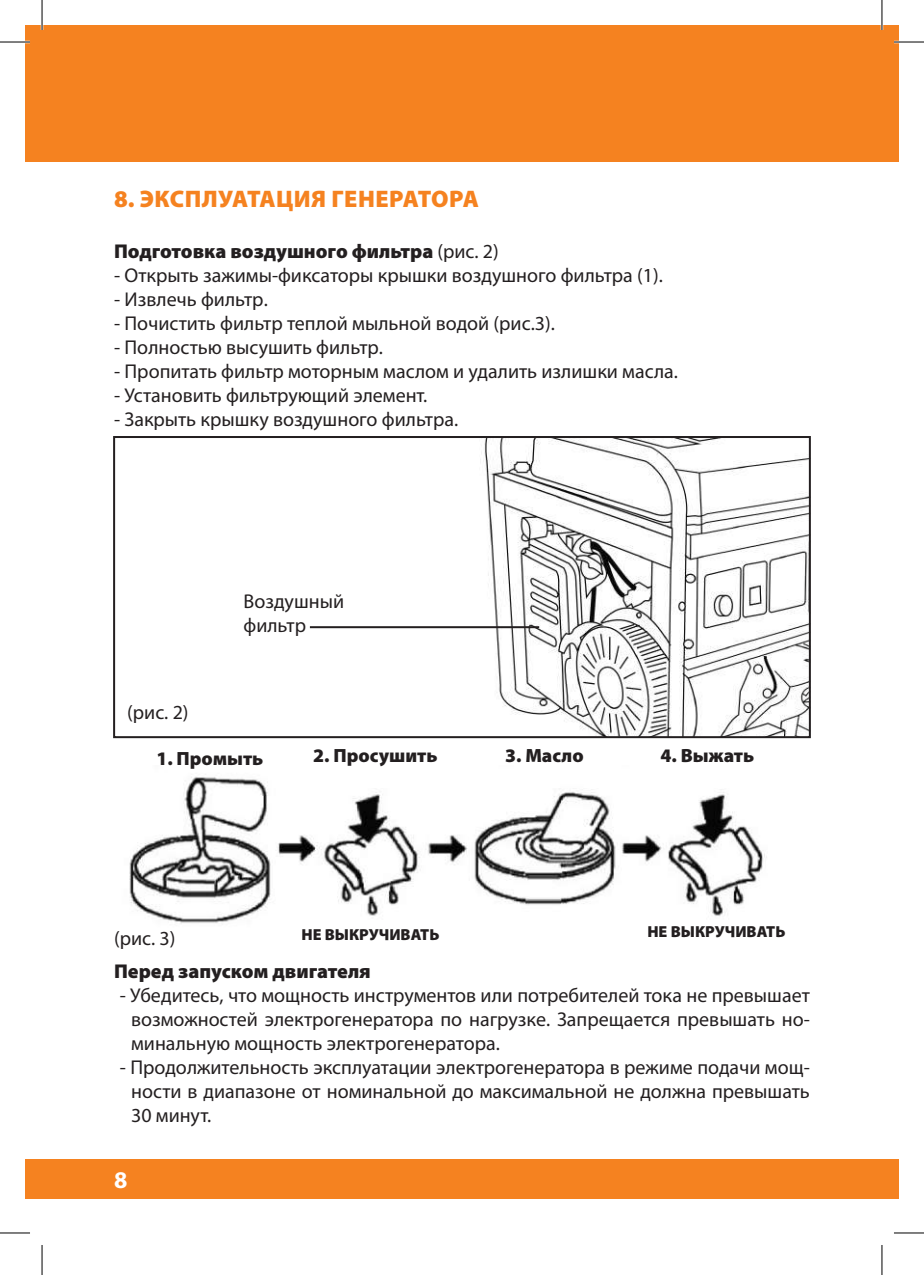
<style>
.page{position:relative;width:924px;height:1275px;background:#fff}
.page>*{position:absolute;margin:0;border:0;box-sizing:border-box;transform-origin:0 0}
.t1{font:900 24px "Myriad Pro";letter-spacing:.02em;color:#f58220}
.t2{font:700 24px "Myriad Pro";color:#fff}
.t3{font:20px/24px "Myriad Pro";color:#231f20;text-align:justify}
.t4{font:900 20px "Myriad Pro";color:#231f20}
.t5{font:900 19.2px "Myriad Pro";color:#231f20}
.t6{font:900 16px "Myriad Pro";color:#231f20}
.s1{font-weight:400}
</style>
<div class="page">
<div style="left:25px;top:25px;width:873px;height:136px;background:#f58220"></div>
<div style="left:25px;top:1159px;width:873px;height:40px;background:#f58220"></div>
<img style="left:433px;top:439px;width:374px;height:296px">
<hr style="left:310px;top:626px;width:229px;height:2px;background:#231f20">
<div style="left:113px;top:436px;width:697px;height:302px;border:2px solid #231f20"></div>
<img style="left:129px;top:777px;width:638px;height:147px">
<hr style="left:0;top:41px;width:30px;height:2px;background:#fff">
<hr style="left:893px;top:41px;width:30px;height:2px;background:#fff">
<hr style="left:41px;top:0;width:2px;height:30px;background:#fff">
<hr style="left:880px;top:0;width:2px;height:30px;background:#fff">
<hr style="left:0;top:42px;width:30px;height:1px;background:#000">
<hr style="left:893px;top:42px;width:30px;height:1px;background:#000">
<hr style="left:0;top:1232px;width:30px;height:1px;background:#000">
<hr style="left:893px;top:1232px;width:30px;height:1px;background:#000">
<hr style="left:42px;top:0;width:1px;height:30px;background:#000">
<hr style="left:42px;top:1245px;width:1px;height:30px;background:#000">
<hr style="left:881px;top:0;width:1px;height:30px;background:#000">
<hr style="left:881px;top:1245px;width:1px;height:30px;background:#000">
<p class="t1" style="left:114px;top:183px;width:366px">8. ЭКСПЛУАТАЦИЯ ГЕНЕРАТОРА</p>
<p class="t4" style="left:114px;top:238px;width:386px">Подготовка воздушного фильтра <span class="s1">(рис. 2)</span></p>
<p class="t3" style="left:114px;top:263px;width:550px">- Открыть зажимы-фиксаторы крышки воздушного фильтра (1).</p>
<p class="t3" style="left:114px;top:287px;width:155px">- Извлечь фильтр.</p>
<p class="t3" style="left:114px;top:311px;width:442px">- Почистить фильтр теплой мыльной водой (рис.3).</p>
<p class="t3" style="left:114px;top:335px;width:270px">- Полностью высушить фильтр.</p>
<p class="t3" style="left:114px;top:359px;width:565px">- Пропитать фильтр моторным маслом и удалить излишки масла.</p>
<p class="t3" style="left:114px;top:383px;width:315px">- Установить фильтрующий элемент.</p>
<p class="t3" style="left:114px;top:407px;width:345px">- Закрыть крышку воздушного фильтра.</p>
<p class="t3" style="left:243px;top:588px;width:102px">Воздушный фильтр</p>
<p class="t3" style="left:127px;top:700px;width:63px">(рис. 2)</p>
<p class="t5" style="left:156px;top:746px;width:108px">1. Промыть</p>
<p class="t5" style="left:313px;top:743px;width:126px">2. Просушить</p>
<p class="t5" style="left:660px;top:743px;width:95px">4. Выжать</p>
<p class="t5" style="left:505px;top:743px;width:80px">3. Масло</p>
<p class="t3" style="left:114px;top:926px;width:63px">(рис. 3)</p>
<p class="t6" style="left:301px;top:924px;width:139px">НЕ ВЫКРУЧИВАТЬ</p>
<p class="t6" style="left:647px;top:921px;width:139px">НЕ ВЫКРУЧИВАТЬ</p>
<p class="t4" style="left:114px;top:958px;width:258px">Перед запуском двигателя</p>
<p class="t3" style="left:131px;top:983px;width:680px;text-indent:-11px">- Убедитесь, что мощность инструментов или потребителей тока не превышает возможностей электрогенератора по нагрузке. Запрещается превышать но&shy;минальную мощность электрогенератора.</p>
<p class="t3" style="left:131px;top:1055px;width:680px;text-indent:-11px">- Продолжительность эксплуатации электрогенератора в режиме подачи мощ&shy;ности в диапазоне от номинальной до максимальной не должна превышать 30 минут.</p>
<p class="t2" style="left:114px;top:1164px;width:15px">8</p>
</div>
